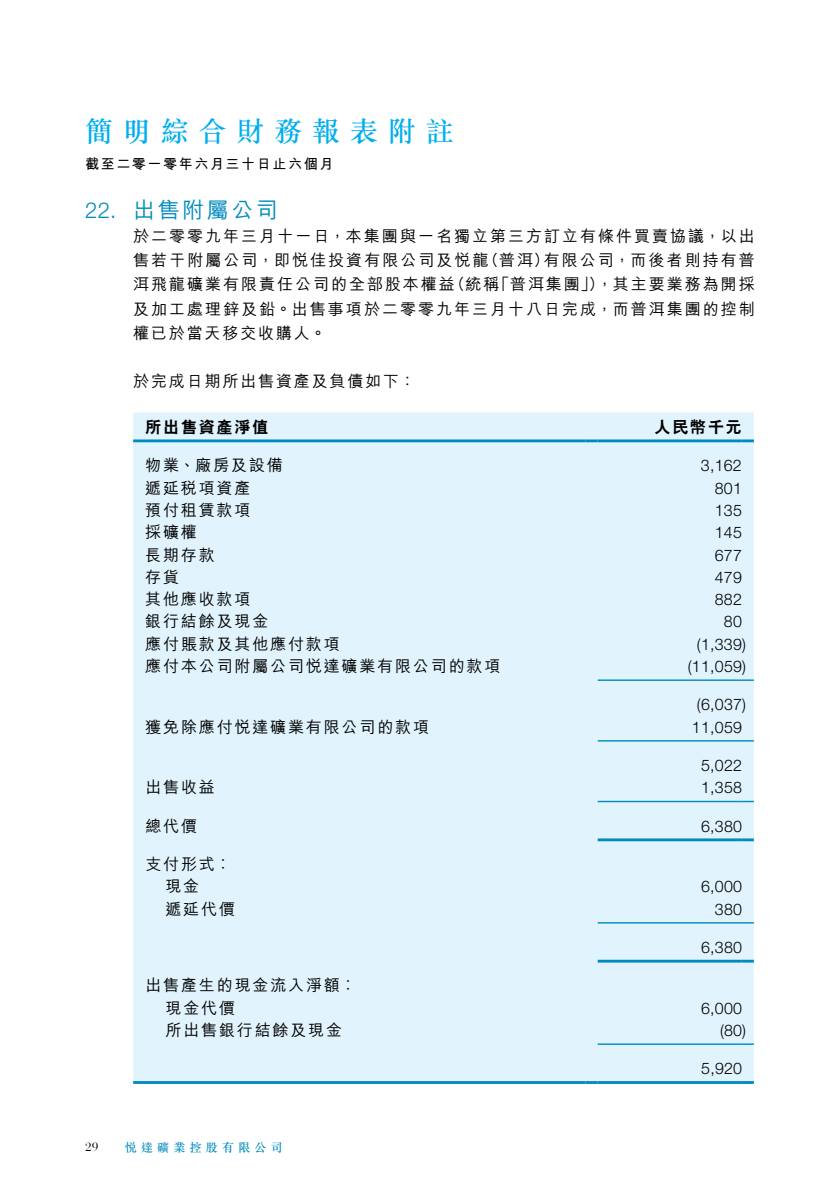
<style>
.page{position:relative;width:840px;height:1191px;background:#fff}
.page>*{position:absolute;margin:0;border:0;box-sizing:border-box;transform-origin:0 0}
.t1{font:500 28px "M Sung HK";letter-spacing:.35em;color:#00aeef}
.t2{font:500 22px "M Hei HK";letter-spacing:.115em;color:#008bbf}
.t3{font:300 22px "Helvetica Neue LT Std";color:#008bbf}
.t4{font:500 16px/24px "M Hei HK";letter-spacing:.115em;color:#000;text-align:right}
.t5{font:300 16px/22.4px "Helvetica Neue LT Std";letter-spacing:.015em;color:#000;text-align:center}
.t6{font:800 16px "C Hei 2 HK";letter-spacing:.115em;color:#000}
.t7{font:700 14px "M Hei HK";letter-spacing:.115em;color:#000}
.t8{font:500 12px "M Sung HK";letter-spacing:.35em;color:#008bbf}
.t9{font:12px "Bauer Bodoni Std";color:#000}
</style>
<div class="page">
<div style="left:133px;top:412px;width:620px;height:669px;background:#e1f4fd"></div>
<hr style="left:133px;top:439px;width:452px;height:3px;background:#008bbf">
<svg style="left:585px;top:439px;width:12px;height:3px"></svg>
<hr style="left:597px;top:439px;width:144px;height:3px;background:#008bbf">
<svg style="left:741px;top:439px;width:12px;height:3px"></svg>
<hr style="left:597px;top:838px;width:144px;height:3px;background:#008bbf">
<svg style="left:741px;top:838px;width:12px;height:3px"></svg>
<hr style="left:597px;top:959px;width:144px;height:3px;background:#008bbf">
<svg style="left:741px;top:959px;width:12px;height:3px"></svg>
<hr style="left:133px;top:1081px;width:452px;height:3px;background:#008bbf">
<svg style="left:585px;top:1081px;width:12px;height:3px"></svg>
<hr style="left:597px;top:1081px;width:144px;height:3px;background:#008bbf">
<svg style="left:741px;top:1081px;width:12px;height:3px"></svg>
<hr style="left:597px;top:679px;width:144px;height:2px;background:#008bbf">
<svg style="left:741px;top:679px;width:12px;height:2px"></svg>
<hr style="left:597px;top:740px;width:144px;height:1px;background:#008bbf">
<svg style="left:741px;top:740px;width:12px;height:1px"></svg>
<hr style="left:597px;top:801px;width:144px;height:1px;background:#008bbf">
<svg style="left:741px;top:801px;width:12px;height:1px"></svg>
<hr style="left:597px;top:922px;width:144px;height:1px;background:#008bbf">
<svg style="left:741px;top:922px;width:12px;height:1px"></svg>
<hr style="left:597px;top:1043px;width:144px;height:1px;background:#008bbf">
<svg style="left:741px;top:1043px;width:12px;height:1px"></svg>
<h1 class="t1" style="left:85px;top:112px;width:370px">簡明綜合財務報表附註</h1>
<p class="t7" style="left:85px;top:154px;width:249px">截至二零一零年六月三十日止六個月</p>
<h2 class="t3" style="left:85px;top:197px;width:33px">22.</h2>
<h2 class="t2" style="left:133px;top:194px;width:146px">出售附屬公司</h2>
<p class="t4" style="left:133px;top:223px;width:623px">於二零零九年三月十一日，本集團與一名獨立第三方訂立有條件買賣協議，以出有限公司，而後者則持有普</p>
<p class="t4" style="left:482px;top:247px;width:68px">（普洱）</p>
<p class="t4" style="left:133px;top:247px;width:357px">售若干附屬公司，即悅佳投資有限公司及悅龍</p>
<p class="t4" style="left:596px;top:271px;width:160px">，其主要業務為開採</p>
<p class="t4" style="left:133px;top:271px;width:623px;text-align:left">洱飛龍礦業有限責任公司的全部股本權益<br>及加工處理鋅及鉛。出售事項於二零零九年三月十八日完成，而普洱集團的控制權已於當天移交收購人。</p>
<p class="t4" style="left:133px;top:367px;width:283px">於完成日期所出售資產及負債如下：</p>
<p class="t6" style="left:654px;top:416px;width:89px">人民幣千元</p>
<p class="t4" style="left:493px;top:271px;width:112px">「普洱集團」）</p>
<p class="t4" style="left:449px;top:271px;width:52px">（統稱</p>
<p class="t6" style="left:145px;top:416px;width:124px">所出售資產淨值</p>
<p class="t4" style="left:145px;top:452px;width:139px">物業、廠房及設備</p>
<p class="t5" style="left:700px;top:454px;width:42px">3,162</p>
<p class="t4" style="left:145px;top:474px;width:107px">遞延稅項資產</p>
<p class="t5" style="left:714px;top:476px;width:29px">801</p>
<p class="t4" style="left:145px;top:497px;width:107px">預付租賃款項</p>
<p class="t5" style="left:714px;top:498px;width:29px">135</p>
<p class="t4" style="left:145px;top:519px;width:53px">採礦權</p>
<p class="t5" style="left:714px;top:521px;width:29px">145</p>
<p class="t4" style="left:145px;top:541px;width:71px">長期存款</p>
<p class="t5" style="left:714px;top:543px;width:29px">677</p>
<p class="t4" style="left:145px;top:564px;width:35px">存貨</p>
<p class="t5" style="left:714px;top:565px;width:29px">479</p>
<p class="t4" style="left:145px;top:586px;width:107px">其他應收款項</p>
<p class="t5" style="left:714px;top:588px;width:29px">882</p>
<p class="t4" style="left:145px;top:608px;width:124px">銀行結餘及現金</p>
<p class="t5" style="left:723px;top:610px;width:20px">80</p>
<p class="t4" style="left:145px;top:631px;width:196px">應付賬款及其他應付款項</p>
<p class="t5" style="left:696px;top:632px;width:50px">)1,339(</p>
<p class="t4" style="left:145px;top:653px;width:356px">應付本公司附屬公司悅達礦業有限公司的款項</p>
<p class="t5" style="left:687px;top:655px;width:59px">)11,059(</p>
<p class="t4" style="left:145px;top:713px;width:285px">獲免除應付悅達礦業有限公司的款項</p>
<p class="t5" style="left:691px;top:693px;width:55px">)6,037(<br>11,059</p>
<p class="t4" style="left:145px;top:774px;width:71px">出售收益</p>
<p class="t5" style="left:700px;top:754px;width:42px;text-align:left">5,022<br>1,358</p>
<p class="t4" style="left:145px;top:812px;width:53px">總代價</p>
<p class="t4" style="left:145px;top:851px;width:87px">支付形式‥</p>
<p class="t5" style="left:700px;top:814px;width:42px">6,380</p>
<p class="t4" style="left:165px;top:873px;width:35px">現金</p>
<p class="t5" style="left:700px;top:875px;width:42px">6,000</p>
<p class="t4" style="left:165px;top:895px;width:71px">遞延代價</p>
<p class="t5" style="left:714px;top:897px;width:29px">380</p>
<p class="t5" style="left:700px;top:936px;width:42px">6,380</p>
<p class="t4" style="left:145px;top:972px;width:212px">出售產生的現金流入淨額‥</p>
<p class="t4" style="left:165px;top:994px;width:71px">現金代價</p>
<p class="t5" style="left:700px;top:996px;width:42px">6,000</p>
<p class="t4" style="left:165px;top:1017px;width:178px">所出售銀行結餘及現金</p>
<p class="t5" style="left:719px;top:1019px;width:27px">)80(</p>
<p class="t5" style="left:700px;top:1057px;width:42px">5,920</p>
<p class="t9" style="left:85px;top:1139px;width:15px">29</p>
<p class="t8" style="left:125px;top:1139px;width:159px">悅達礦業控股有限公司</p>
</div>
